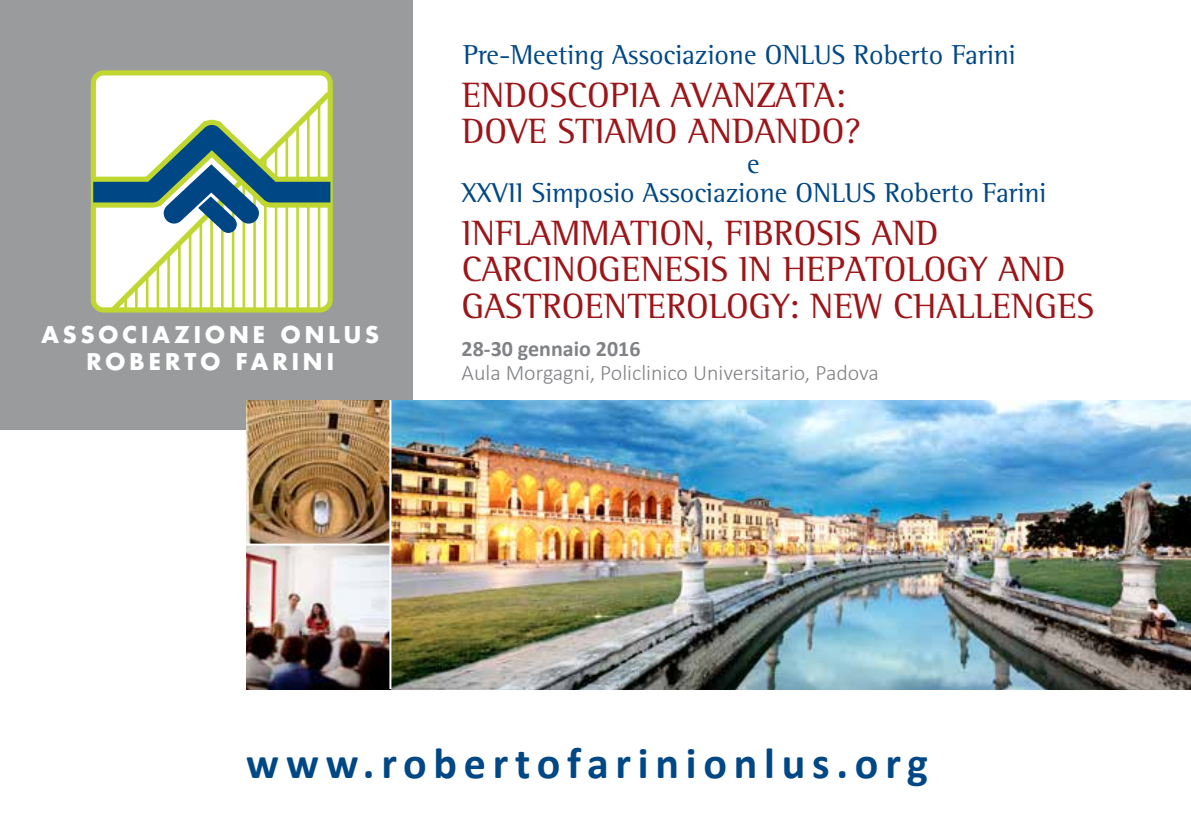
<style>
.page{position:relative;width:1191px;height:840px;background:#fff}
.page>*{position:absolute;margin:0;border:0;box-sizing:border-box;transform-origin:0 0}
.t1{font:700 44px "Calibri";letter-spacing:.155em;color:#004785}
.t2{font:36px/36px "Rotis Semi Serif";color:#9c1519}
.t3{font:28px "Rotis Semi Serif";color:#004785}
.t4{font:700 22.4px/26.8px "Futura Std";letter-spacing:.18em;color:#fff;text-align:center}
.t5{font:300 22px "Calibri";color:#808285}
.t6{font:700 22px "Calibri";color:#808285}
</style>
<div class="page">
<div style="left:0;top:0;width:412px;height:429px;background:#999b9d"></div>
<div style="left:93px;top:73px;width:237px;height:237px;background:#fff;border-radius:10px"></div>
<div style="left:91px;top:70px;width:242px;height:242px;border:5px solid #bfd730;border-radius:10px"></div>
<svg style="left:106px;top:86px;width:227px;height:227px"></svg>
<hr style="left:135px;top:286px;width:3px;height:24px;background:#bfd730">
<hr style="left:146px;top:275px;width:2px;height:35px;background:#bfd730">
<hr style="left:157px;top:264px;width:2px;height:46px;background:#bfd730">
<hr style="left:167px;top:253px;width:3px;height:57px;background:#bfd730">
<hr style="left:178px;top:244px;width:3px;height:66px;background:#bfd730">
<hr style="left:189px;top:233px;width:2px;height:77px;background:#bfd730">
<hr style="left:199px;top:222px;width:3px;height:88px;background:#bfd730">
<hr style="left:210px;top:211px;width:3px;height:99px;background:#bfd730">
<hr style="left:221px;top:201px;width:3px;height:109px;background:#bfd730">
<hr style="left:232px;top:191px;width:2px;height:119px;background:#bfd730">
<hr style="left:242px;top:179px;width:3px;height:131px;background:#bfd730">
<hr style="left:253px;top:169px;width:3px;height:141px;background:#bfd730">
<hr style="left:264px;top:158px;width:3px;height:152px;background:#bfd730">
<hr style="left:275px;top:147px;width:2px;height:163px;background:#bfd730">
<hr style="left:285px;top:136px;width:3px;height:174px;background:#bfd730">
<hr style="left:296px;top:126px;width:3px;height:184px;background:#bfd730">
<hr style="left:307px;top:115px;width:2px;height:195px;background:#bfd730">
<hr style="left:318px;top:102px;width:2px;height:208px;background:#bfd730">
<svg style="left:90px;top:104px;width:243px;height:129px"></svg>
<hr style="left:124px;top:296px;width:3px;height:14px;background:#bfd730">
<img style="left:246px;top:400px;width:945px;height:288px">
<hr style="left:389px;top:400px;width:2px;height:288px;background:#fff">
<hr style="left:243px;top:543px;width:148px;height:2px;background:#fff">
<p class="t3" style="left:463px;top:38px;width:554px">PRE-MEETING ASSOCIAZIONE ONLUS ROBERTO FARINI</p>
<p class="t2" style="left:462px;top:77px;width:145px">ENDOSCOPIA</p>
<p class="t2" style="left:671px;top:77px;width:176px">AVANZATA:</p>
<p class="t2" style="left:462px;top:113px;width:155px">DOVE STIAMO</p>
<p class="t2" style="left:688px;top:113px;width:174px">ANDANDO?</p>
<p class="t3" style="left:747px;top:147px;width:14px">E</p>
<p class="t4" style="left:41px;top:321px;width:339px">ASSOCIAZIONE ONLUS<br>ROBERTO FARINI</p>
<p class="t3" style="left:462px;top:176px;width:586px">XXVII SIMPOSIO ASSOCIAZIONE ONLUS ROBERTO FARINI</p>
<p class="t2" style="left:462px;top:215px;width:634px;text-indent:168px">TION, FIBROSIS AND<br>CARCINOGENESIS IN HEPATOLOGY AND<br>GASTROENTEROLOGY: NEW CHALLENGES</p>
<p class="t6" style="left:461px;top:334px;width:180px">28-30 gennaio 2016</p>
<p class="t5" style="left:461px;top:359px;width:419px">Aula Morgagni, Policlinico Universitario, Padova</p>
<p class="t2" style="left:462px;top:215px;width:95px">INFLAMMA</p>
<p class="t1" style="left:246px;top:734px;width:683px">www.robertofarinionlus.org</p>
</div>
